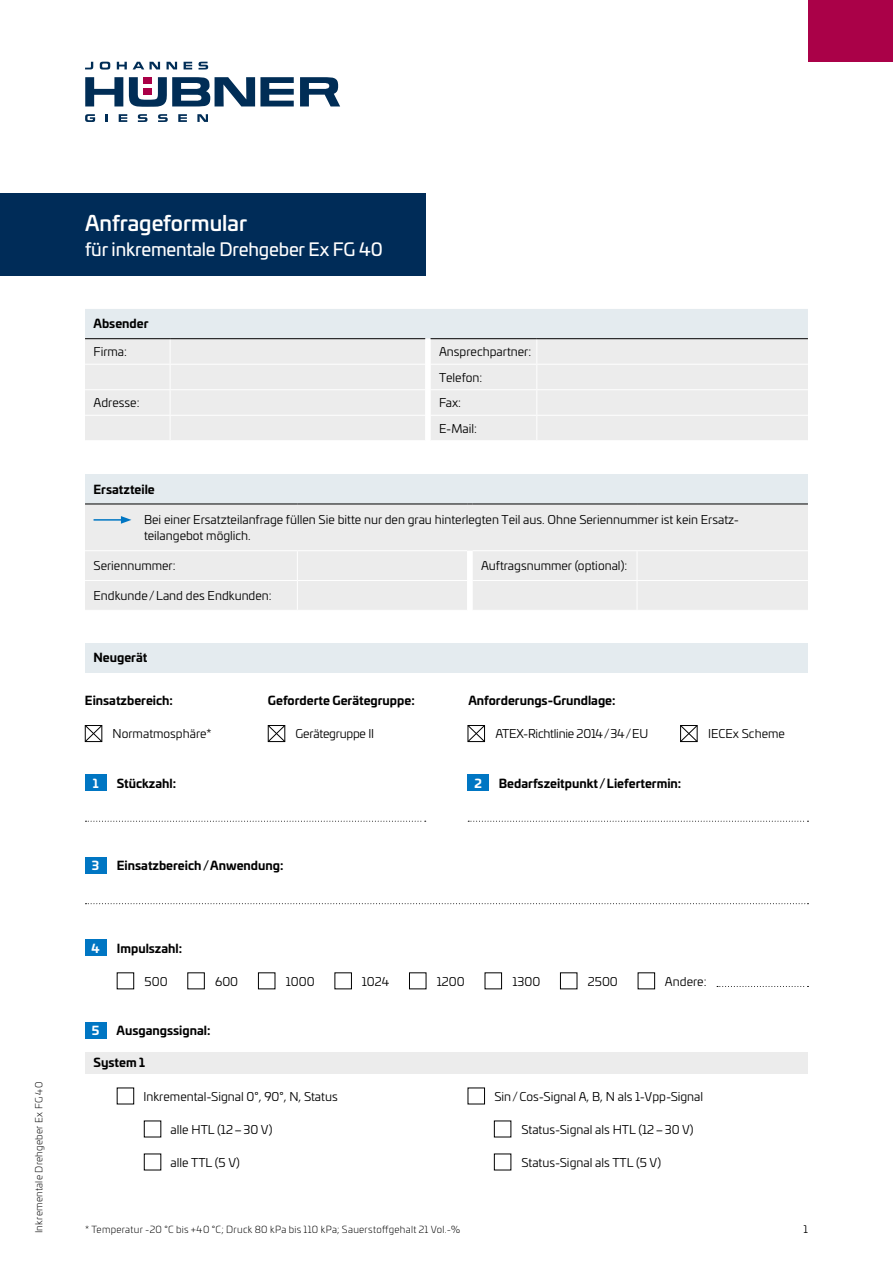
<style>
.page{position:relative;width:893px;height:1263px;background:#fff}
.page>*{position:absolute;margin:0;border:0;box-sizing:border-box;transform-origin:0 0}
.t1{font:500 21px "Univia Pro";color:#fff}
.t2{font:18px "Univia Pro";letter-spacing:-.01em;color:#fff}
.t3{font:12px/25.5px "Univia Pro";color:#000}
.t4{font:700 12px "Univia Pro";color:#000}
.t5{font:12px "Univia Pro";letter-spacing:-.02em;color:#000}
.t6{font:700 12px "Univia Pro";color:#fff}
.t7{font:10.5px "Univia Pro";color:#000}
.t8{font:300 9.75px "Univia Pro";letter-spacing:.025em;color:#000}
</style>
<div class="page">
<svg style="left:85px;top:77px;width:38px;height:29px"></svg>
<svg style="left:300px;top:77px;width:40px;height:29px"></svg>
<svg style="left:129px;top:77px;width:165px;height:30px"></svg>
<svg style="left:100px;top:62px;width:10px;height:8px"></svg>
<svg style="left:117px;top:62px;width:10px;height:7px"></svg>
<svg style="left:133px;top:62px;width:27px;height:7px"></svg>
<svg style="left:167px;top:62px;width:10px;height:7px"></svg>
<svg style="left:184px;top:62px;width:8px;height:7px"></svg>
<svg style="left:199px;top:62px;width:9px;height:8px"></svg>
<svg style="left:85px;top:62px;width:8px;height:7px"></svg>
<div style="left:143px;top:77px;width:9px;height:7px;background:#aa0047"></div>
<div style="left:143px;top:88px;width:9px;height:7px;background:#aa0047"></div>
<svg style="left:158px;top:114px;width:10px;height:8px"></svg>
<svg style="left:138px;top:114px;width:9px;height:8px"></svg>
<svg style="left:119px;top:114px;width:8px;height:8px"></svg>
<svg style="left:178px;top:114px;width:9px;height:8px"></svg>
<svg style="left:197px;top:114px;width:11px;height:8px"></svg>
<svg style="left:106px;top:114px;width:2px;height:8px"></svg>
<svg style="left:85px;top:114px;width:10px;height:8px"></svg>
<div style="left:808px;top:0;width:85px;height:62px;background:#aa0148"></div>
<div style="left:0;top:193px;width:425px;height:83px;background:#002c58"></div>
<div style="left:85px;top:309px;width:723px;height:131px;background:#ececec"></div>
<hr style="left:85px;top:338px;width:85px;height:1px;background:#000">
<hr style="left:170px;top:338px;width:255px;height:1px;background:#000">
<hr style="left:431px;top:338px;width:106px;height:1px;background:#000">
<hr style="left:537px;top:338px;width:271px;height:1px;background:#000">
<div style="left:85px;top:474px;width:723px;height:30px;background:#e4ebef"></div>
<div style="left:85px;top:504px;width:723px;height:106px;background:#ececec"></div>
<svg style="left:467px;top:551px;width:5px;height:59px"></svg>
<hr style="left:472px;top:550px;width:165px;height:1px;background:#fff">
<hr style="left:637px;top:550px;width:171px;height:1px;background:#fff">
<hr style="left:472px;top:580px;width:165px;height:1px;background:#fff">
<hr style="left:637px;top:580px;width:171px;height:1px;background:#fff">
<svg style="left:637px;top:551px;width:1px;height:59px"></svg>
<hr style="left:85px;top:550px;width:212px;height:1px;background:#fff">
<hr style="left:297px;top:550px;width:170px;height:1px;background:#fff">
<hr style="left:85px;top:580px;width:212px;height:1px;background:#fff">
<hr style="left:297px;top:580px;width:170px;height:1px;background:#fff">
<svg style="left:297px;top:551px;width:1px;height:59px"></svg>
<hr style="left:85px;top:503px;width:212px;height:1px;background:#000">
<hr style="left:297px;top:503px;width:170px;height:1px;background:#000">
<hr style="left:472px;top:503px;width:165px;height:1px;background:#000">
<hr style="left:637px;top:503px;width:171px;height:1px;background:#000">
<hr style="left:94px;top:519px;width:29px;height:2px;background:#0076c3">
<svg style="left:121px;top:516px;width:10px;height:8px"></svg>
<svg style="left:85px;top:725px;width:17px;height:17px"></svg>
<svg style="left:467px;top:725px;width:18px;height:17px"></svg>
<svg style="left:680px;top:725px;width:18px;height:17px"></svg>
<svg style="left:268px;top:725px;width:17px;height:17px"></svg>
<div style="left:85px;top:643px;width:723px;height:29px;background:#e4ebef"></div>
<div style="left:85px;top:774px;width:21px;height:17px;background:#0076c3"></div>
<div style="left:85px;top:857px;width:21px;height:16px;background:#0076c3"></div>
<div style="left:85px;top:939px;width:21px;height:17px;background:#0076c3"></div>
<div style="left:85px;top:1022px;width:21px;height:16px;background:#0076c3"></div>
<div style="left:468px;top:774px;width:21px;height:17px;background:#0076c3"></div>
<svg style="left:85px;top:821px;width:341px;height:1px"></svg>
<svg style="left:85px;top:903px;width:723px;height:1px"></svg>
<svg style="left:468px;top:821px;width:340px;height:1px"></svg>
<svg style="left:717px;top:986px;width:91px;height:1px"></svg>
<div style="left:85px;top:1052px;width:723px;height:21px;background:#ececec"></div>
<div style="left:117px;top:1088px;width:17px;height:16px;border:1px solid #000"></div>
<div style="left:468px;top:1088px;width:17px;height:16px;border:1px solid #000"></div>
<div style="left:144px;top:1121px;width:17px;height:16px;border:1px solid #000"></div>
<div style="left:494px;top:1121px;width:17px;height:16px;border:1px solid #000"></div>
<div style="left:144px;top:1154px;width:17px;height:16px;border:1px solid #000"></div>
<div style="left:494px;top:1154px;width:17px;height:16px;border:1px solid #000"></div>
<p class="t8" style="left:32px;top:1233px;width:153px;rotate:-90deg">Inkrementale Drehgeber Ex FG 40</p>
<h1 class="t1" style="left:85px;top:207px;width:164px">Anfrageformular</h1>
<h2 class="t2" style="left:85px;top:235px;width:299px">für inkrementale Drehgeber Ex FG 40</h2>
<p class="t4" style="left:94px;top:314px;width:56px">Absender</p>
<p class="t3" style="left:94px;top:339px;width:35px">Firma:</p>
<p class="t3" style="left:439px;top:339px;width:94px">Ansprechpartner:<br>Telefon:</p>
<p class="t3" style="left:94px;top:390px;width:47px">Adresse:</p>
<p class="t3" style="left:439px;top:390px;width:39px">Fax:<br>E-Mail:</p>
<p class="t4" style="left:94px;top:479px;width:63px">Ersatzteile</p>
<p class="t3" style="left:144px;top:510px;width:596px;line-height:16.5px">Bei einer Ersatzteilanfrage füllen Sie bitte nur den grau hinterlegten Teil aus. Ohne Seriennummer ist kein Ersatz&shy;teilangebot möglich.</p>
<p class="t3" style="left:94px;top:553px;width:84px">Seriennummer:</p>
<p class="t3" style="left:481px;top:553px;width:148px">Auftragsnummer (optional):</p>
<p class="t3" style="left:94px;top:582px;width:180px">Endkunde/Land des Endkunden:</p>
<p class="t4" style="left:94px;top:648px;width:55px">Neugerät</p>
<p class="t4" style="left:85px;top:691px;width:90px">Einsatzbereich:</p>
<p class="t3" style="left:113px;top:720px;width:100px">Normatmosphäre*</p>
<p class="t6" style="left:93px;top:773px;width:7px">1</p>
<p class="t4" style="left:117px;top:774px;width:61px">Stückzahl:</p>
<p class="t4" style="left:268px;top:691px;width:148px">Geforderte Gerätegruppe:</p>
<p class="t5" style="left:296px;top:725px;width:80px">Gerätegruppe II</p>
<p class="t6" style="left:92px;top:856px;width:9px">3</p>
<p class="t4" style="left:117px;top:856px;width:168px">Einsatzbereich/Anwendung:</p>
<p class="t4" style="left:468px;top:691px;width:149px">Anforderungs-Grundlage:</p>
<p class="t5" style="left:495px;top:725px;width:154px">ATEX-Richtlinie 2014/34/EU</p>
<p class="t3" style="left:708px;top:720px;width:78px">IECEx Scheme</p>
<p class="t6" style="left:475px;top:773px;width:9px">2</p>
<p class="t4" style="left:499px;top:774px;width:184px">Bedarfszeitpunkt /Liefertermin:</p>
<p class="t6" style="left:92px;top:938px;width:10px">4</p>
<p class="t6" style="left:92px;top:1021px;width:9px">5</p>
<p class="t4" style="left:117px;top:939px;width:67px">Impulszahl:</p>
<p class="t3" style="left:145px;top:968px;width:25px">500</p>
<p class="t3" style="left:215px;top:968px;width:25px">600</p>
<p class="t3" style="left:286px;top:968px;width:30px">1000</p>
<p class="t3" style="left:362px;top:968px;width:29px">1024</p>
<p class="t3" style="left:437px;top:968px;width:29px">1200</p>
<p class="t3" style="left:512px;top:968px;width:29px">1300</p>
<p class="t3" style="left:588px;top:968px;width:32px">2500</p>
<p class="t3" style="left:665px;top:968px;width:43px">Andere:</p>
<p class="t4" style="left:117px;top:1021px;width:95px">Ausgangssignal:</p>
<p class="t4" style="left:94px;top:1053px;width:53px">System 1</p>
<p class="t3" style="left:144px;top:1083px;width:196px">Inkremental-Signal 0°, 90°, N, Status</p>
<p class="t3" style="left:494px;top:1083px;width:210px">Sin/Cos-Signal A, B, N als 1-Vpp-Signal</p>
<p class="t3" style="left:171px;top:1116px;width:103px">alle HTL (12–30 V)</p>
<p class="t3" style="left:521px;top:1116px;width:174px">Status-Signal als HTL (12–30 V)</p>
<p class="t3" style="left:171px;top:1149px;width:71px">alle TTL (5 V)</p>
<p class="t3" style="left:521px;top:1149px;width:141px">Status-Signal als TTL (5 V)</p>
<p class="t8" style="left:85px;top:1223px;width:377px">* Temperatur -20 °C bis +40 °C; Druck 80 kPa bis 110 kPa; Sauerstoffgehalt 21 Vol.-%</p>
<p class="t7" style="left:803px;top:1222px;width:6px">1</p>
</div>
